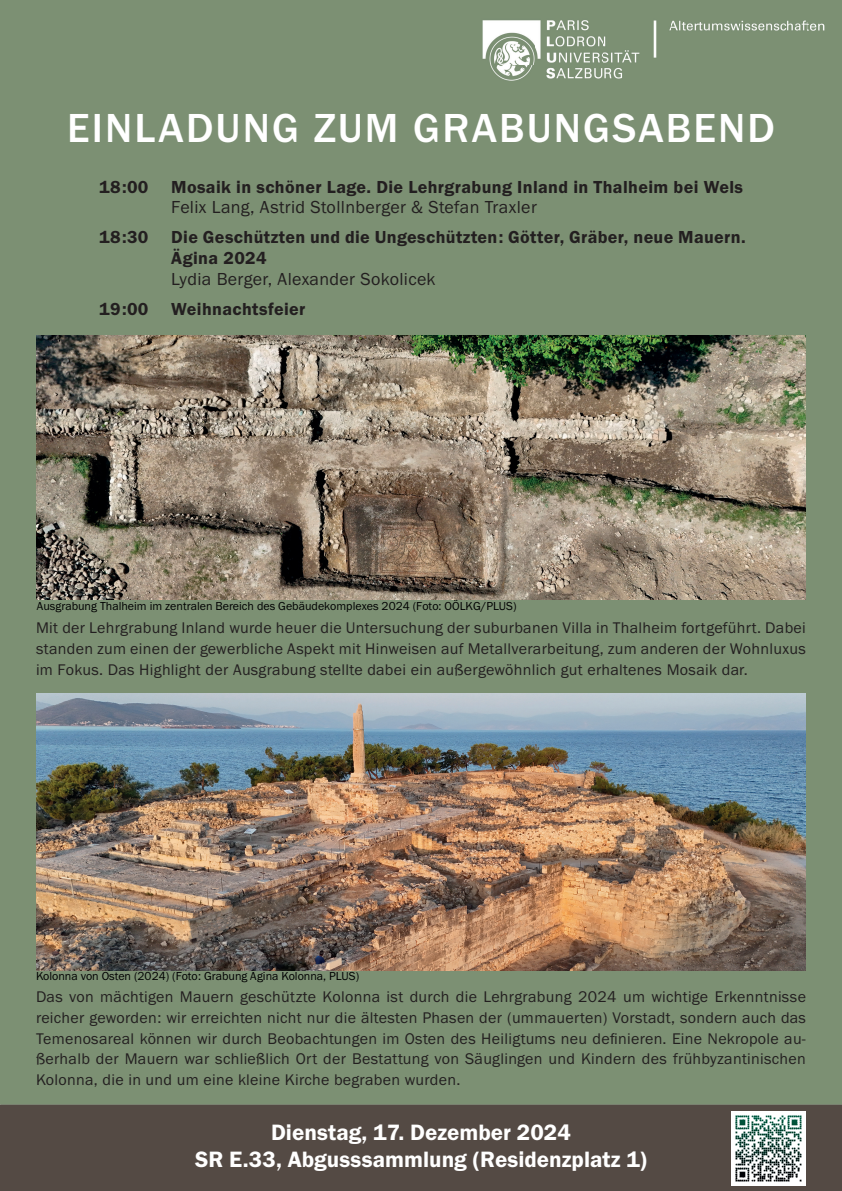
<style>
.page{position:relative;width:842px;height:1191px;background:#fff}
.page>*{position:absolute;margin:0;border:0;box-sizing:border-box;transform-origin:0 0}
.t1{font:500 42px "Franklin Gothic URW";letter-spacing:.05em;color:#fff}
.t2{font:23px/27px "Franklin Gothic URW Dem";color:#fff;text-align:center}
.t3{font:18px/20.8px "Franklin Gothic URW Dem";letter-spacing:.02em;color:#231f20}
.t4{font:18px "Franklin Gothic URW Boo";letter-spacing:.02em;color:#231f20}
.t5{font:16px/20.8px "Franklin Gothic URW Boo";letter-spacing:.02em;color:#231f20;text-align:justify}
.t6{font:12px "Franklin Gothic URW Boo";color:#000001}
</style>
<div class="page">
<div style="left:0;top:1104px;width:842px;height:87px;background:#544a44"></div>
<div style="left:0;top:0;width:842px;height:1104px;background:#7c9073"></div>
<img style="left:731px;top:1111px;width:74px;height:74px">
<img style="left:467px;top:3px;width:375px;height:94px">
<img style="left:37px;top:335px;width:769px;height:264px">
<img style="left:36px;top:694px;width:770px;height:276px">
<h1 class="t1" style="left:67px;top:102px;width:709px">EINLADUNG ZUM GRABUNGSABEND</h1>
<p class="t3" style="left:99px;top:176px;width:51px">18:00</p>
<p class="t3" style="left:171px;top:176px;width:573px">Mosaik in schöner Lage. Die Lehrgrabung Inland in Thalheim bei Wels</p>
<p class="t4" style="left:171px;top:196px;width:367px">Felix Lang, Astrid Stollnberger &amp; Stefan Traxler</p>
<p class="t3" style="left:99px;top:226px;width:51px">18:30</p>
<p class="t3" style="left:171px;top:226px;width:576px">Die Geschützten und die Ungeschützten: Götter, Gräber, neue Mauern.<br>Ägina 2024</p>
<p class="t4" style="left:171px;top:268px;width:266px">Lydia Berger, Alexander Sokolicek</p>
<p class="t3" style="left:99px;top:298px;width:51px">19:00</p>
<p class="t3" style="left:171px;top:298px;width:136px">Weihnachtsfeier</p>
<p class="t6" style="left:37px;top:598px;width:481px">Ausgrabung Thalheim im zentralen Bereich des Gebäudekomplexes 2024 (Foto: OÖLKG/PLUS)</p>
<p class="t5" style="left:36px;top:617px;width:771px">Mit der Lehrgrabung Inland wurde heuer die Untersuchung der suburbanen Villa in Thalheim fortgeführt. Dabei standen zum einen der gewerbliche Aspekt mit Hinweisen auf Metallverarbeitung, zum anderen der Wohnluxus im Fokus. Das Highlight der Ausgrabung stellte dabei ein außergewöhnlich gut erhaltenes Mosaik dar.</p>
<p class="t6" style="left:36px;top:968px;width:325px">Kolonna von Osten (2024) (Foto: Grabung Ägina Kolonna, PLUS)</p>
<p class="t5" style="left:36px;top:986px;width:771px">Das von mächtigen Mauern geschützte Kolonna ist durch die Lehrgrabung 2024 um wichtige Erkenntnisse reicher geworden: wir erreichten nicht nur die ältesten Phasen der (ummauerten) Vorstadt, sondern auch das Temenosareal können wir durch Beobachtungen im Osten des Heiligtums neu definieren. Eine Nekropole au&shy;ßerhalb der Mauern war schließlich Ort der Bestattung von Säuglingen und Kindern des frühbyzantinischen Kolonna, die in und um eine kleine Kirche begraben wurden.</p>
<h2 class="t2" style="left:195px;top:1118px;width:453px">Dienstag, 17. Dezember 2024<br>SR E.33, Abgusssammlung (Residenzplatz 1)</h2>
</div>
